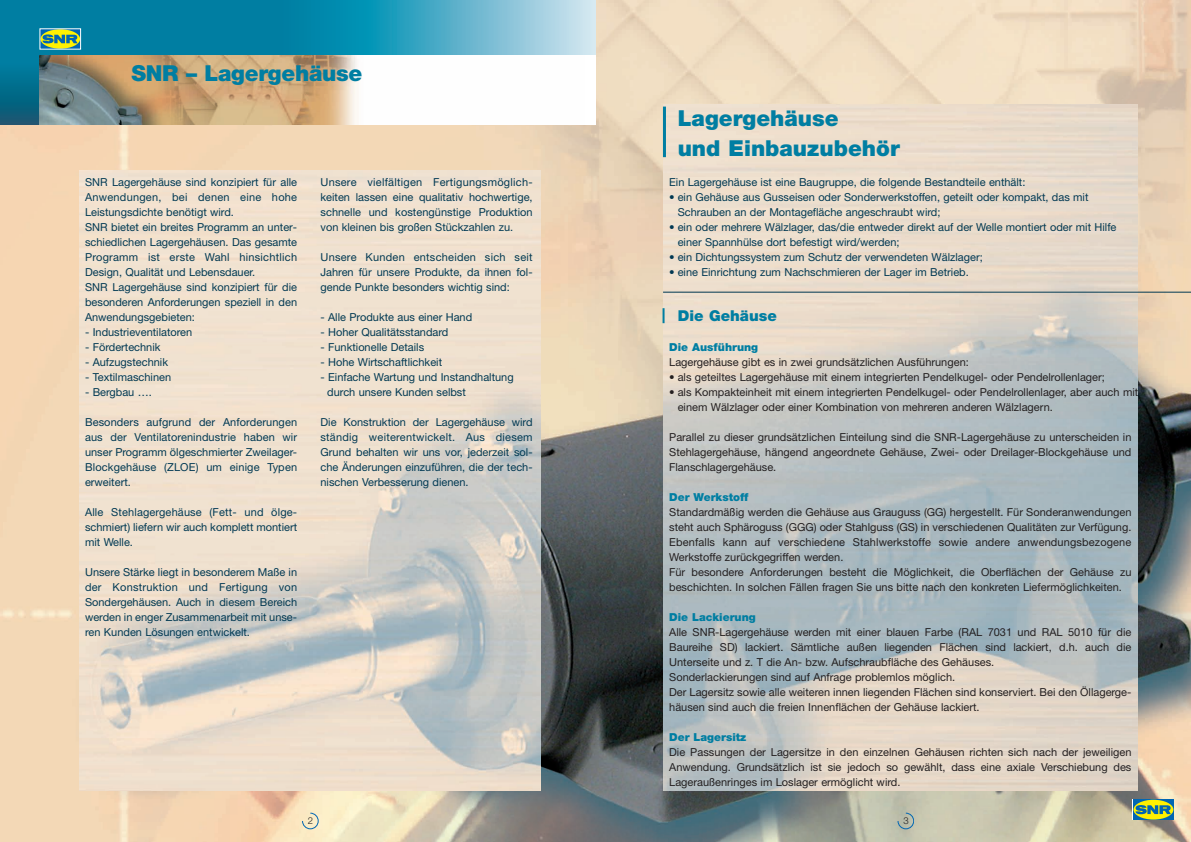
<style>
.page{position:relative;width:1191px;height:842px;background:#fff}
.page>*{position:absolute;margin:0;border:0;box-sizing:border-box;transform-origin:0 0}
.t1{font:900 22px/30px "Helvetica Neue";color:#007ea2}
.t2{font:900 15px "Helvetica Neue";color:#007ea2}
.t3{font:11px/15px "Helvetica Neue";color:#013953;text-align:justify}
.t4{font:11px/15px "Helvetica Neue";color:#231f20}
.t5{font:900 11px "Helvetica Neue";color:#007ea2}
.t6{font:300 9.5px "Helvetica Neue";color:#231f20}
</style>
<div class="page">
<img style="left:0;top:0;width:1191px;height:842px">
<img style="left:79px;top:170px;width:461px;height:620px">
<img style="left:663px;top:104px;width:474px;height:686px">
<svg style="left:1132px;top:799px;width:42px;height:21px"></svg>
<svg style="left:1133px;top:799px;width:40px;height:21px"></svg>
<div style="left:1133px;top:800px;width:40px;height:19px;background:#fff101;border-radius:50%"></div>
<svg style="left:1135px;top:805px;width:35px;height:9px"></svg>
<div style="left:0;top:0;width:294px;height:73px;background:#007ea2"></div>
<svg style="left:294px;top:0;width:301px;height:55px;background:#54afc9"></svg>
<svg style="left:0;top:64px;width:40px;height:61px;background:#096987"></svg>
<img style="left:40px;top:55px;width:544px;height:70px">
<div style="left:40px;top:29px;width:40px;height:20px;background:#0166b3"></div>
<svg style="left:40px;top:29px;width:40px;height:20px"></svg>
<svg style="left:43px;top:34px;width:35px;height:9px"></svg>
<svg style="left:302px;top:813px;width:16px;height:16px"></svg>
<svg style="left:897px;top:813px;width:17px;height:16px"></svg>
<hr style="left:663px;top:107px;width:3px;height:50px;background:#007ea2">
<hr style="left:663px;top:292px;width:528px;height:1px;background:#013953">
<svg style="left:662px;top:308px;width:2px;height:15px"></svg>
<h1 class="t1" style="left:131px;top:60px;width:232px">SNR – Lagergehäuse</h1>
<p class="t3" style="left:85px;top:176px;width:214px;text-align:left">SNR Lagergehäuse sind konzipiert für alle Anwendungen, bei denen eine hohe Leistungsdichte benötigt wird.<br>SNR bietet ein breites Programm an unter&shy;schiedlichen Lagergehäusen. Das gesamte Programm ist erste Wahl hinsichtlich Design, Qualität und Lebensdauer.<br>SNR Lagergehäuse sind konzipiert für die besonderen Anforderungen speziell in den Anwendungsgebieten:</p>
<p class="t3" style="left:85px;top:326px;width:109px">- Industrieventilatoren</p>
<p class="t3" style="left:85px;top:341px;width:77px">- Fördertechnik</p>
<p class="t3" style="left:85px;top:356px;width:85px">- Aufzugstechnik</p>
<p class="t3" style="left:85px;top:371px;width:88px">- Textilmaschinen</p>
<p class="t3" style="left:85px;top:386px;width:68px">- Bergbau ….</p>
<p class="t3" style="left:85px;top:416px;width:214px">Besonders aufgrund der Anforderungen aus der Ventilatorenindustrie haben wir unser Programm ölgeschmierter Zweilager-Blockgehäuse (ZLOE) um einige Typen erweitert.</p>
<p class="t3" style="left:85px;top:506px;width:214px">Alle Stehlagergehäuse (Fett- und ölge&shy;schmiert) liefern wir auch komplett montiert mit Welle.</p>
<p class="t3" style="left:85px;top:566px;width:214px">Unsere Stärke liegt in besonderem Maße in der Konstruktion und Fertigung von Sondergehäusen. Auch in diesem Bereich werden in enger Zusammenarbeit mit unse&shy;ren Kunden Lösungen entwickelt.</p>
<p class="t3" style="left:320px;top:176px;width:214px">Unsere vielfältigen Fertigungsmöglich&shy;keiten lassen eine qualitativ hochwertige, schnelle und kostengünstige Produktion von kleinen bis großen Stückzahlen zu.</p>
<p class="t3" style="left:320px;top:251px;width:214px">Unsere Kunden entscheiden sich seit Jahren für unsere Produkte, da ihnen fol&shy;gende Punkte besonders wichtig sind:</p>
<p class="t3" style="left:320px;top:311px;width:153px">- Alle Produkte aus einer Hand</p>
<p class="t3" style="left:320px;top:326px;width:129px">- Hoher Qualitätsstandard</p>
<p class="t3" style="left:320px;top:341px;width:105px">- Funktionelle Details</p>
<p class="t3" style="left:320px;top:356px;width:123px">- Hohe Wirtschaftlichkeit</p>
<p class="t3" style="left:327px;top:371px;width:188px;text-indent:-7px">- Einfache Wartung und Instandhaltung durch unsere Kunden selbst</p>
<p class="t3" style="left:320px;top:416px;width:214px">Die Konstruktion der Lagergehäuse wird ständig weiterentwickelt. Aus diesem Grund behalten wir uns vor, jederzeit sol&shy;che Änderungen einzuführen, die der tech&shy;nischen Verbesserung dienen.</p>
<h1 class="t1" style="left:677px;top:105px;width:223px">Lagergehäuse<br>und Einbauzubehör</h1>
<p class="t3" style="left:669px;top:176px;width:358px">Ein Lagergehäuse ist eine Baugruppe, die folgende Bestandteile enthält:</p>
<p class="t3" style="left:677px;top:191px;width:412px;text-indent:-9px">• ein Gehäuse aus Gusseisen oder Sonderwerkstoffen, geteilt oder kompakt, das mit<br>Schrauben an der Montagefläche angeschraubt wird;</p>
<p class="t3" style="left:677px;top:221px;width:440px;text-indent:-9px">• ein oder mehrere Wälzlager, das/die entweder direkt auf der Welle montiert oder mit Hilfe einer Spannhülse dort befestigt wird/werden;</p>
<p class="t3" style="left:669px;top:251px;width:315px">• ein Dichtungssystem zum Schutz der verwendeten Wälzlager;</p>
<p class="t3" style="left:669px;top:266px;width:301px">• eine Einrichtung zum Nachschmieren der Lager im Betrieb.</p>
<h2 class="t2" style="left:677px;top:310px;width:101px">Die Gehäuse</h2>
<p class="t5" style="left:669px;top:343px;width:90px">Die Ausführung</p>
<p class="t4" style="left:669px;top:356px;width:301px">Lagergehäuse gibt es in zwei grundsätzlichen Ausführungen:</p>
<p class="t4" style="left:669px;top:371px;width:437px">• als geteiltes Lagergehäuse mit einem integrierten Pendelkugel- oder Pendelrollenlager;</p>
<p class="t4" style="left:677px;top:386px;width:462px;text-indent:-9px">• als Kompakteinheit mit einem integrierten Pendelkugel- oder Pendelrollenlager, aber auch mit einem Wälzlager oder einer Kombination von mehreren anderen Wälzlagern.</p>
<p class="t4" style="left:669px;top:431px;width:464px;text-align:justify">Parallel zu dieser grundsätzlichen Einteilung sind die SNR-Lagergehäuse zu unterscheiden in Stehlagergehäuse, hängend angeordnete Gehäuse, Zwei- oder Dreilager-Blockgehäuse und Flanschlagergehäuse.</p>
<p class="t5" style="left:669px;top:493px;width:81px">Der Werkstoff</p>
<p class="t4" style="left:669px;top:506px;width:464px">Standardmäßig werden die Gehäuse aus Grauguss (GG) hergestellt. Für Sonderanwendungen steht auch Sphäroguss (GGG) oder Stahlguss (GS) in verschiedenen Qualitäten zur Verfügung.<br>Ebenfalls kann auf verschiedene Stahlwerkstoffe sowie andere anwendungsbezogene Werkstoffe zurückgegriffen werden.<br>Für besondere Anforderungen besteht die Möglichkeit, die Oberflächen der Gehäuse zu beschichten. In solchen Fällen fragen Sie uns bitte nach den konkreten Liefermöglichkeiten.</p>
<p class="t5" style="left:669px;top:613px;width:88px">Die Lackierung</p>
<p class="t4" style="left:669px;top:626px;width:464px">Alle SNR-Lagergehäuse werden mit einer blauen Farbe (RAL 7031 und RAL 5010 für die Baureihe SD) lackiert. Sämtliche außen liegenden Flächen sind lackiert, d.h. auch die Unterseite und z. T die An- bzw. Aufschraubfläche des Gehäuses.<br>Sonderlackierungen sind auf Anfrage problemlos möglich.<br>Der Lagersitz sowie alle weiteren innen liegenden Flächen sind konserviert. Bei den Öllagerge&shy;häusen sind auch die freien Innenflächen der Gehäuse lackiert.</p>
<p class="t5" style="left:669px;top:733px;width:79px">Der Lagersitz</p>
<p class="t4" style="left:669px;top:746px;width:464px;text-align:justify">Die Passungen der Lagersitze in den einzelnen Gehäusen richten sich nach der jeweiligen Anwendung. Grundsätzlich ist sie jedoch so gewählt, dass eine axiale Verschiebung des Lageraußenringes im Loslager ermöglicht wird.</p>
<p class="t6" style="left:308px;top:815px;width:7px">2</p>
<p class="t6" style="left:903px;top:815px;width:7px">3</p>
</div>
